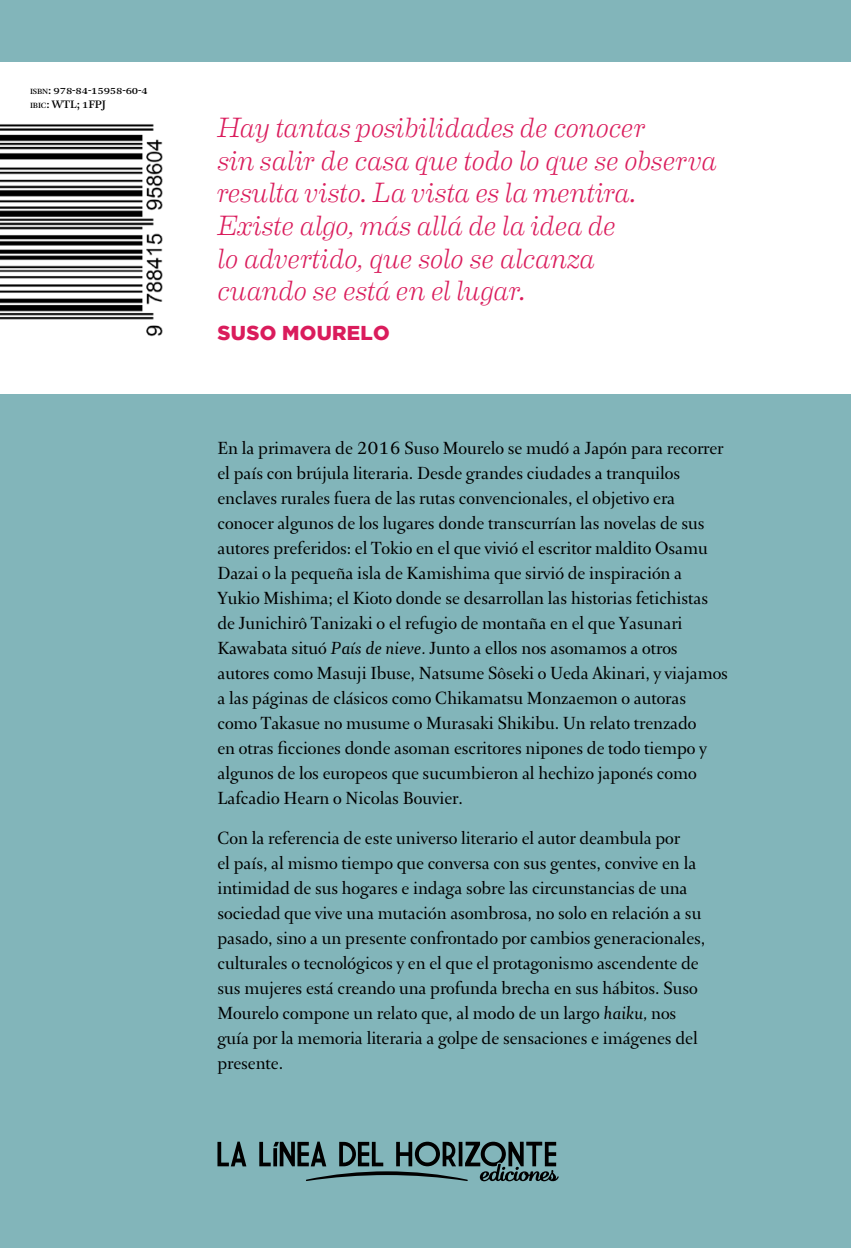
<style>
.page{position:relative;width:851px;height:1248px;background:#fff}
.page>*{position:absolute;margin:0;border:0;box-sizing:border-box;transform-origin:0 0}
.t1{font:italic 300 28px/32.6px "Eames Century Modern";letter-spacing:-.005em;color:#da1c5c}
.t2{font:21px/25px "Arnhem Fine";letter-spacing:-.005em;color:#000}
.t3{font:900 20px "Gotham";letter-spacing:.015em;color:#da1c5c}
.t4{font:12px/14px "Arnhem Small Caps";letter-spacing:-.01em;color:#000}
.s1{font-size:8.4px}
.s2{font-style:italic}
</style>
<div class="page">
<div style="left:0;top:0;width:850px;height:1247px;background:#82b5ba"></div>
<div style="left:0;top:62px;width:850px;height:332px;background:#fff"></div>
<svg style="left:217px;top:1141px;width:341px;height:40px"></svg>
<img style="left:0;top:124px;width:163px;height:213px">
<p class="t4" style="left:30px;top:83px;width:119px"><span class="s1">ISBN</span>: 978-84-15958-60-4<br><span class="s1">IBIC</span>: WTL; 1FPJ</p>
<h1 class="t1" style="left:217px;top:109px;width:500px">Hay tantas posibilidades de conocer<br>sin salir de casa que todo lo que se observa resulta visto. La vista es la mentira.<br>Existe algo, más allá de la idea de<br>lo advertido, que solo se alcanza<br>cuando se está en el lugar.</h1>
<p class="t3" style="left:217px;top:321px;width:173px">SUSO MOURELO</p>
<p class="t2" style="left:217px;top:436px;width:512px">En la primavera de 2016 Suso Mourelo se mudó a Japón para recorrer el país con brújula literaria. Desde grandes ciudades a tranquilos enclaves rurales fuera de las rutas convencionales, el objetivo era conocer algunos de los lugares donde transcurrían las novelas de sus autores preferidos: el Tokio en el que vivió el escritor maldito Osamu Dazai o la pequeña isla de Kamishima que sirvió de inspiración a Yukio Mishima; el Kioto donde se desarrollan las historias fetichistas de Junichirô Tanizaki o el refugio de montaña en el que Yasunari Kawabata situó <span class="s2">País de nieve.</span> Junto a ellos nos asomamos a otros autores como Masuji Ibuse, Natsume Sôseki o Ueda Akinari, y viajamos a las páginas de clásicos como Chikamatsu Monzaemon o autoras como Takasue no musume o Murasaki Shikibu. Un relato trenzado<br>en otras ficciones donde asoman escritores nipones de todo tiempo y algunos de los europeos que sucumbieron al hechizo japonés como Lafcadio Hearn o Nicolas Bouvier.</p>
<p class="t2" style="left:217px;top:826px;width:489px">Con la referencia de este universo literario el autor deambula por<br>el país, al mismo tiempo que conversa con sus gentes, convive en la intimidad de sus hogares e indaga sobre las circunstancias de una sociedad que vive una mutación asombrosa, no solo en relación a su pasado, sino a un presente confrontado por cambios generacionales, culturales o tecnológicos y en el que el protagonismo ascendente de sus mujeres está creando una profunda brecha en sus hábitos. Suso Mourelo compone un relato que, al modo de un largo <span class="s2">haiku,</span> nos guía por la memoria literaria a golpe de sensaciones e imágenes del presente.</p>
</div>
